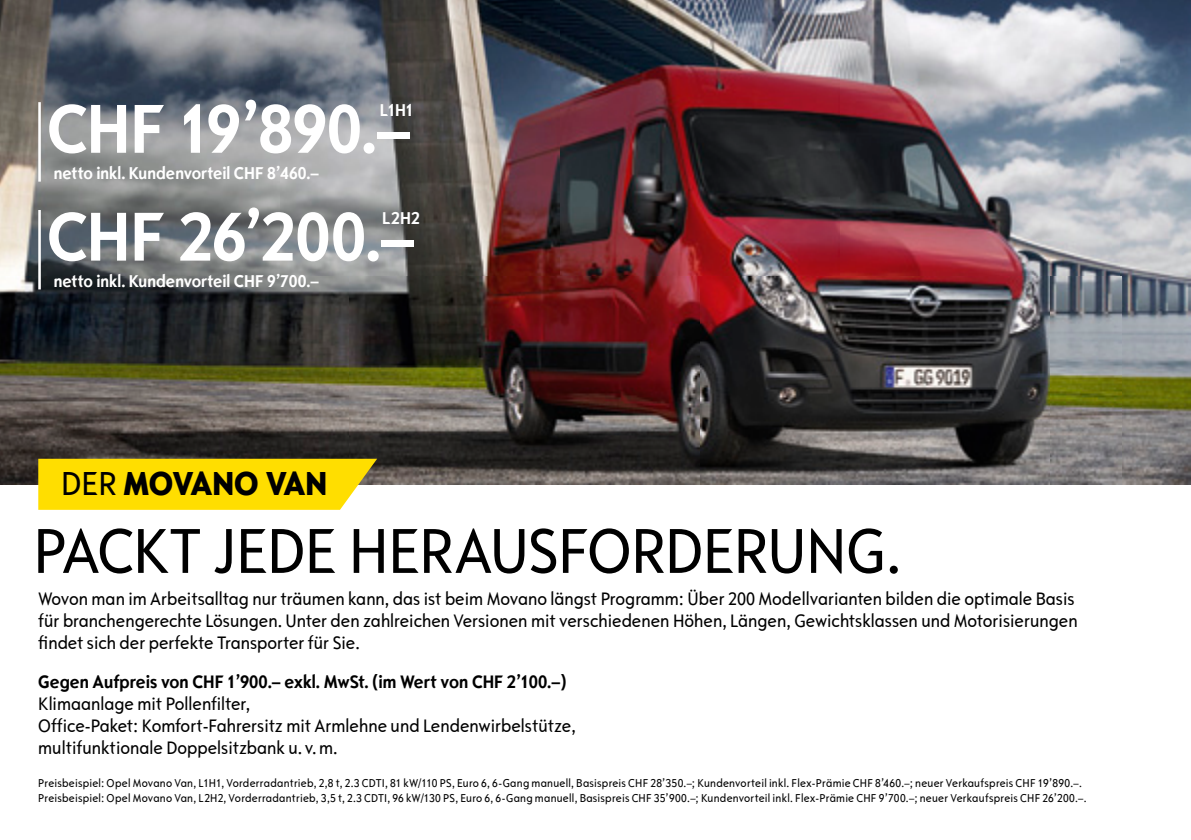
<style>
.page{position:relative;width:1191px;height:840px;background:#fff}
.page>*{position:absolute;margin:0;border:0;box-sizing:border-box;transform-origin:0 0}
.t1{font:700 72px "Opel Sans Condensed";letter-spacing:-.01em;color:#fff}
.t2{font:condensed 66px "Opel Sans";letter-spacing:-.01em;color:#000}
.t3{font:800 35px "Opel Sans Condensed";letter-spacing:-.02em;color:#000}
.t4{font:condensed 19px/22px "Opel Sans";color:#000}
.t5{font:700 19px "Opel Sans Condensed";color:#000}
.t6{font:700 18px "Opel Sans Condensed";color:#fff}
.t7{font:condensed 12px/14.4px "Opel Sans";letter-spacing:.015em;color:#000}
.s1{font-family:"Opel Sans";font-weight:400;font-stretch:condensed}
</style>
<div class="page">
<img style="left:0;top:0;width:1191px;height:484px">
<hr style="left:38px;top:102px;width:3px;height:79px;background:#fff">
<hr style="left:38px;top:210px;width:3px;height:79px;background:#fff">
<svg style="left:38px;top:458px;width:339px;height:51px;background:#f9da0b"></svg>
<h1 class="t1" style="left:47px;top:86px;width:365px">CHF 19’890.–</h1>
<p class="t6" style="left:54px;top:162px;width:267px">netto inkl. Kundenvorteil CHF 8’460.–</p>
<p class="t6" style="left:380px;top:99px;width:35px">L1H1</p>
<h1 class="t1" style="left:47px;top:194px;width:368px">CHF 26’200.–</h1>
<p class="t6" style="left:54px;top:270px;width:266px">netto inkl. Kundenvorteil CHF 9’700.–</p>
<p class="t6" style="left:382px;top:207px;width:39px">L2H2</p>
<h3 class="t3" style="left:61px;top:461px;width:268px"><span class="s1">DER</span> MOVANO VAN</h3>
<h2 class="t2" style="left:33px;top:512px;width:869px">PACKT JEDE HERAUSFORDERUNG.</h2>
<p class="t4" style="left:38px;top:587px;width:1041px">Wovon man im Arbeitsalltag nur träumen kann, das ist beim Movano längst Programm: Über 200 Modellvarianten bilden die optimale Basis für branchengerechte Lösungen. Unter den zahlreichen Versionen mit verschiedenen Höhen, Längen, Gewichtsklassen und Motorisierungen findet sich der perfekte Transporter für Sie.</p>
<p class="t5" style="left:38px;top:669px;width:530px">Gegen aufpreis von CHF 1’900.– exkl. MwSt. (im Wert von CHF 2’100.–)</p>
<p class="t4" style="left:38px;top:692px;width:539px">Klimaanlage mit Pollenfilter,<br>Office-Paket: Komfort-Fahrersitz mit Armlehne und Lendenwirbelstütze, multifunktionale Doppelsitzbank u. v. m.</p>
<p class="t7" style="left:38px;top:775px;width:1049px">Preisbeispiel: Opel Movano Van, L1H1, Vorderradantrieb, 2,8 t, 2.3 CDTI, 81 kW/110 PS, Euro 6, 6-Gang manuell, Basispreis CHF 28’350.–; Kundenvorteil inkl. Flex-Prämie CHF 8’460.–; neuer Verkaufspreis CHF 19’890.–.<br>Preisbeispiel: Opel Movano Van, L2H2, Vorderradantrieb, 3,5 t, 2.3 CDTI, 96 kW/130 PS, Euro 6, 6-Gang manuell, Basispreis CHF 35’900.–; Kundenvorteil inkl. Flex-Prämie CHF 9’700.–; neuer Verkaufspreis CHF 26’200.–.</p>
</div>
